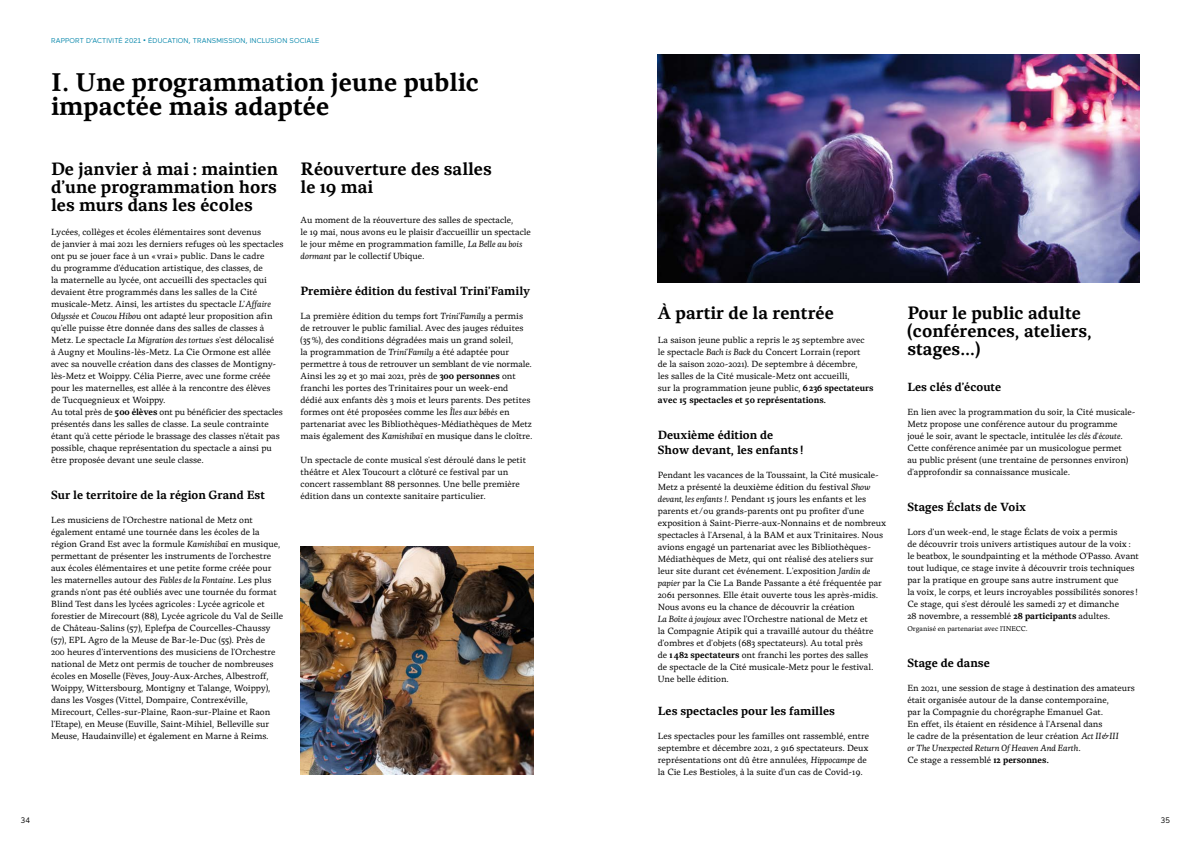
<style>
.page{position:relative;width:1191px;height:842px;background:#fff}
.page>*{position:absolute;margin:0;border:0;box-sizing:border-box;transform-origin:0 0}
.t1{font:700 26px/24px "Malaussene Translation";color:#000}
.t2{font:700 18px/18px "Malaussene Translation";color:#000}
.t3{font:700 12px/15px "Malaussene Translation";color:#000}
.t4{font:9px/12px "Malaussene Translation";color:#000}
.t5{font:8px "Maax";color:#000}
.t6{font:7px "Maax";letter-spacing:.015em;color:#0084a9}
.t7{font:7px "Malaussene Translation";color:#000}
.s1{font-style:italic}
.s2{font-weight:700}
</style>
<div class="page">
<img style="left:300px;top:546px;width:233px;height:229px">
<img style="left:658px;top:54px;width:482px;height:229px">
<p class="t6" style="left:51px;top:36px;width:270px">RAPPORT D’ACTIVITÉ 2021 • ÉDUCATION, TRANSMISSION, INCLUSION SOCIALE</p>
<h1 class="t1" style="left:51px;top:70px;width:430px">I. Une programmation jeune public impactée mais adaptée</h1>
<h2 class="t2" style="left:51px;top:160px;width:228px;text-align:justify">De janvier à mai: maintien d’une programmation hors les murs dans les écoles</h2>
<p class="t4" style="left:51px;top:226px;width:234px">Lycées, collèges et écoles élémentaires sont devenus<br>de janvier à mai 2021 les derniers refuges où les spectacles ont pu se jouer face à un «vrai » public. Dans le cadre<br>du programme d’éducation artistique, des classes, de<br>la maternelle au lycée, ont accueilli des spectacles qui devaient être programmés dans les salles de la Cité musicale-Metz. Ainsi, les artistes du spectacle <span class="s1">L’Affaire Odyssée</span> et <span class="s1">Coucou Hibo</span>u ont adapté leur proposition afin qu’elle puisse être donnée dans des salles de classes à Metz. Le spectacle <span class="s1">La Migration des tortues</span> s’est délocalisé<br>à Augny et Moulins-lès-Metz. La Cie Ormone est allée avec sa nouvelle création dans des classes de Montigny&shy;lès-Metz et Woippy. Célia Pierre, avec une forme créée pour les maternelles, est allée à la rencontre des élèves<br>de Tucquegnieux et Woippy.<br>Au total près de <span class="s2">500 élèves</span> ont pu bénéficier des spectacles présentés dans les salles de classe. La seule contrainte étant qu’à cette période le brassage des classes n’était pas possible, chaque représentation du spectacle a ainsi pu être proposée devant une seule classe.</p>
<h3 class="t3" style="left:51px;top:487px;width:215px">Sur le territoire de la région Grand Est</h3>
<p class="t4" style="left:51px;top:514px;width:234px">Les musiciens de l’Orchestre national de Metz ont également entamé une tournée dans les écoles de la région Grand Est avec la formule <span class="s1">Kamishibaï</span> en musique, permettant de présenter les instruments de l’orchestre aux écoles élémentaires et une petite forme créée pour les maternelles autour des <span class="s1">Fables de la Fontaine</span>. Les plus grands n’ont pas été oubliés avec une tournée du format Blind Test dans les lycées agricoles : Lycée agricole et forestier de Mirecourt (88), Lycée agricole du Val de Seille de Château-Salins (57), Eplefpa de Courcelles-Chaussy (57), EPL Agro de la Meuse de Bar-le-Duc (55). Près de<br>200 heures d’interventions des musiciens de l’Orchestre national de Metz ont permis de toucher de nombreuses écoles en Moselle (Fèves, Jouy-Aux-Arches, Albestroff, Woippy, Wittersbourg, Montigny et Talange, Woippy), dans les Vosges (Vittel, Dompaire, Contrexéville, Mirecourt, Celles-sur-Plaine, Raon-sur-Plaine et Raon l’Etape), en Meuse (Euville, Saint-Mihiel, Belleville sur Meuse, Haudainville) et également en Marne à Reims.</p>
<h2 class="t2" style="left:300px;top:160px;width:193px">Réouverture des salles le 19 mai</h2>
<p class="t4" style="left:300px;top:214px;width:232px">Au moment de la réouverture des salles de spectacle,<br>le 19 mai, nous avons eu le plaisir d’accueillir un spectacle le jour même en programmation famille, <span class="s1">La Belle au bois dormant</span> par le collectif Ubique.</p>
<h3 class="t3" style="left:300px;top:283px;width:231px">Première édition du festival Trini’Family</h3>
<p class="t4" style="left:300px;top:310px;width:233px">La première édition du temps fort <span class="s1">Trini’Family</span> a permis de retrouver le public familial. Avec des jauges réduites (35%), des conditions dégradées mais un grand soleil,<br>la programmation de <span class="s1">Trini’Family</span> a été adaptée pour permettre à tous de retrouver un semblant de vie normale.<br>Ainsi les 29 et 30 mai 2021, près de <span class="s2">300 personnes</span> ont franchi les portes des Trinitaires pour un week-end<br>dédié aux enfants dès 3 mois et leurs parents. Des petites formes ont été proposées comme les <span class="s1">Îles aux bébés</span> en partenariat avec les Bibliothèques-Médiathèques de Metz mais également des <span class="s1">Kamishibaï</span> en musique dans le cloître.</p>
<p class="t4" style="left:300px;top:453px;width:227px">Un spectacle de conte musical s’est déroulé dans le petit théâtre et Alex Toucourt a clôturé ce festival par un concert rassemblant 88 personnes. Une belle première édition dans un contexte sanitaire particulier.</p>
<h2 class="t2" style="left:658px;top:304px;width:177px">À partir de la rentrée</h2>
<p class="t4" style="left:658px;top:334px;width:217px">La saison jeune public a repris le 25 septembre avec le spectacle <span class="s1">Bach is Back</span> du Concert Lorrain (report<br>de la saison 2020-2021). De septembre à décembre,<br>les salles de la Cité musicale-Metz ont accueilli,<br>sur la programmation jeune public, <span class="s2">6236 spectateurs avec 15 spectacles et 50 représentations.</span></p>
<h3 class="t3" style="left:658px;top:427px;width:147px">Deuxième édition de<br>Show devant, les enfants !</h3>
<p class="t4" style="left:658px;top:469px;width:230px">Pendant les vacances de la Toussaint, la Cité musicale-Metz a présenté la deuxième édition du festival <span class="s1">Show devant, les enfants!</span>. Pendant 15 jours les enfants et les parents et/ou grands-parents ont pu profiter d’une exposition à Saint-Pierre-aux-Nonnains et de nombreux spectacles à l’Arsenal, à la BAM et aux Trinitaires. Nous avions engagé un partenariat avec les Bibliothèques-Médiathèques de Metz, qui ont réalisé des ateliers sur leur site durant cet événement. L’exposition <span class="s1">Jardin de papier</span> par la Cie La Bande Passante a été fréquentée par 2061 personnes. Elle était ouverte tous les après-midis.<br>Nous avons eu la chance de découvrir la création<br><span class="s1">La Boîte à joujoux</span> avec l’Orchestre national de Metz et<br>la Compagnie Atipik qui a travaillé autour du théâtre d’ombres et d’objets (683 spectateurs). Au total près<br>de <span class="s2">1482 spectateurs</span> ont franchi les portes des salles<br>de spectacle de la Cité musicale-Metz pour le festival.<br>Une belle édition.</p>
<h3 class="t3" style="left:658px;top:703px;width:178px">Les spectacles pour les familles</h3>
<p class="t4" style="left:658px;top:730px;width:213px">Les spectacles pour les familles ont rassemblé, entre septembre et décembre 2021, 2 916 spectateurs. Deux représentations ont dû être annulées, <span class="s1">Hippocampe</span> de la Cie Les Bestioles, à la suite d’un cas de Covid-19.</p>
<h2 class="t2" style="left:907px;top:304px;width:186px">Pour le public adulte (conférences, ateliers, stages…)</h2>
<h3 class="t3" style="left:907px;top:379px;width:95px">Les clés d’écoute</h3>
<p class="t4" style="left:907px;top:406px;width:229px">En lien avec la programmation du soir, la Cité musicale-Metz propose une conférence autour du programme joué le soir, avant le spectacle, intitulée <span class="s1">les clés d’écoute</span>.<br>Cette conférence animée par un musicologue permet<br>au public présent (une trentaine de personnes environ) d’approfondir sa connaissance musicale.</p>
<h3 class="t3" style="left:907px;top:499px;width:120px">Stages Éclats de Voix</h3>
<p class="t4" style="left:907px;top:526px;width:233px">Lors d’un week-end, le stage Éclats de voix a permis<br>de découvrir trois univers artistiques autour de la voix: le beatbox, le soundpainting et la méthode O’Passo. Avant tout ludique, ce stage invite à découvrir trois techniques par la pratique en groupe sans autre instrument que<br>la voix, le corps, et leurs incroyables possibilités sonores !<br>Ce stage, qui s’est déroulé les samedi 27 et dimanche<br>28 novembre, a ressemblé <span class="s2">28 participants</span> adultes.</p>
<p class="t7" style="left:907px;top:624px;width:121px">Organisé en partenariat avec l’INECC.</p>
<h3 class="t3" style="left:907px;top:655px;width:84px">Stage de danse</h3>
<p class="t4" style="left:907px;top:682px;width:229px">En 2021, une session de stage à destination des amateurs était organisée autour de la danse contemporaine,<br>par la Compagnie du chorégraphe Emanuel Gat.<br>En effet, ils étaient en résidence à l’Arsenal dans<br>le cadre de la présentation de leur création <span class="s1">Act II&amp;III<br>or The Unexpected Return Of Heaven And Earth</span>.<br>Ce stage a ressemblé <span class="s2">12 personnes.</span></p>
<p class="t5" style="left:21px;top:815px;width:11px">34</p>
<p class="t5" style="left:1161px;top:815px;width:10px">35</p>
</div>
